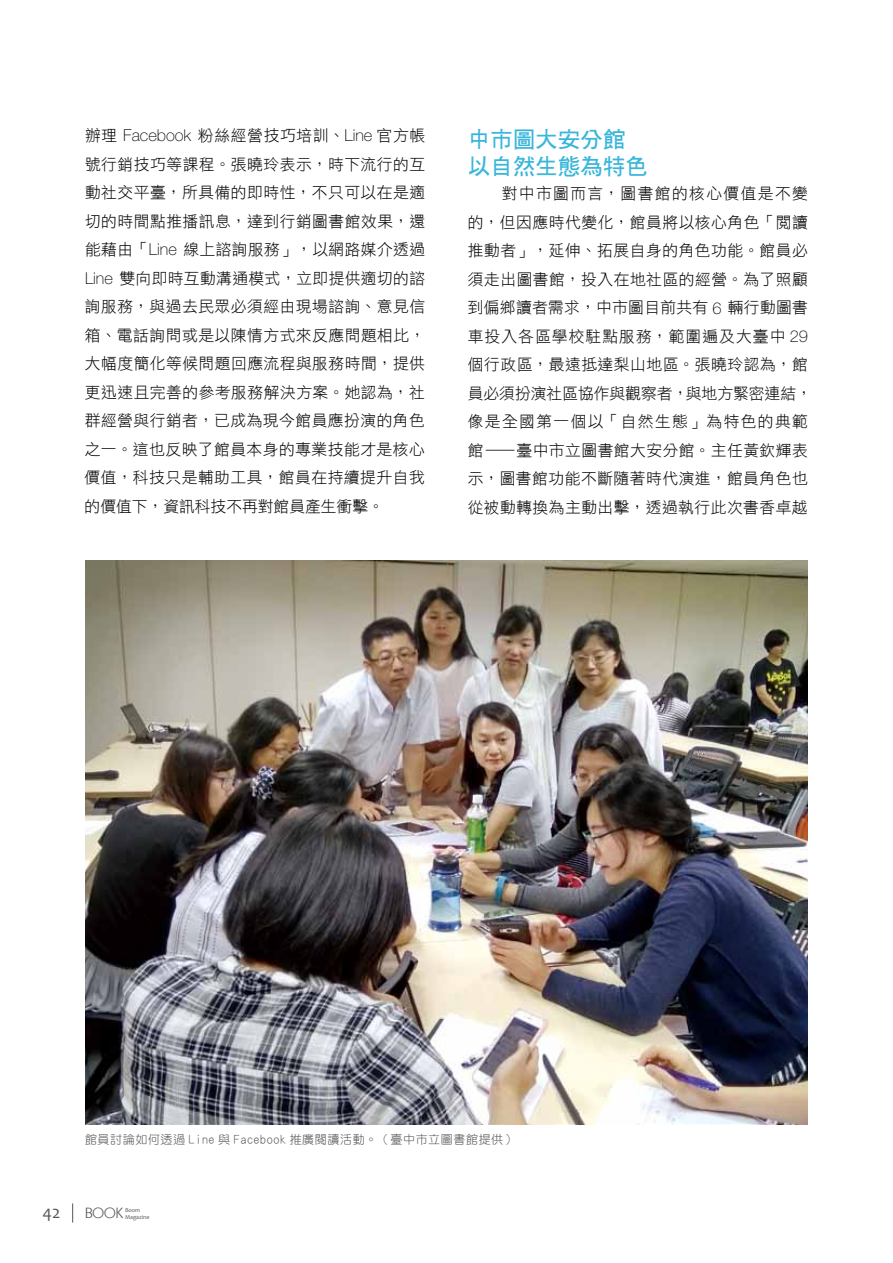
<style>
.page{position:relative;width:893px;height:1263px;background:#fff}
.page>*{position:absolute;margin:0;border:0;box-sizing:border-box;transform-origin:0 0}
.t1{font:22.5px/27px "DF Hei W7 WINP BF";color:#39b6da}
.t2{font:18px "Candara";color:#595757}
.t3{font:15.75px/28.5px "DF Hei W3 WINP BF";letter-spacing:.035em;color:#000;text-align:justify}
.t4{font:15px "Kabel IT Cby BT";color:#595757;scale:1.1 1}
.t5{font:12px "DF Yuan W3 WIN BF";letter-spacing:.05em;color:#595757}
.t6{font:6px/6.8px "Candara";letter-spacing:-.005em;color:#595757}
.s1{font-family:"Helvetica Neue LT Std";font-weight:100;font-size:16.35px}
</style>
<div class="page">
<img style="left:85px;top:561px;width:723px;height:563px">
<svg style="left:72px;top:1203px;width:1px;height:19px"></svg>
<p class="t3" style="left:85px;top:121px;width:342px">辦理 <span class="s1">Facebook</span> 粉絲經營技巧培訓、<span class="s1">Line</span> 官方帳號行銷技巧等課程。張曉玲表示，時下流行的互動社交平臺，所具備的即時性，不只可以在是適切的時間點推播訊息，達到行銷圖書館效果，還能藉由「<span class="s1">Line</span> 線上諮詢服務」，以網路媒介透過<span class="s1">Line</span> 雙向即時互動溝通模式，立即提供適切的諮詢服務，與過去民眾必須經由現場諮詢、意見信箱、電話詢問或是以陳情方式來反應問題相比，大幅度簡化等候問題回應流程與服務時間，提供更迅速且完善的參考服務解決方案。她認為，社群經營與行銷者，已成為現今館員應扮演的角色之一。這也反映了館員本身的專業技能才是核心價值，科技只是輔助工具，館員在持續提升自我的價值下，資訊科技不再對館員產生衝擊。</p>
<h1 class="t1" style="left:468px;top:125px;width:181px">中市圖大安分館以自然生態為特色</h1>
<p class="t3" style="left:468px;top:179px;width:346px;text-align:left;text-indent:34px">對中市圖而言，圖書館的核心價值是不變的，但因應時代變化，館員將以核心角色「閱讀推動者」，延伸、拓展自身的角色功能。館員必須走出圖書館，投入在地社區的經營。為了照顧到偏鄉讀者需求，中市圖目前共有 <span class="s1">6</span> 輛行動圖書車投入各區學校駐點服務，範圍遍及大臺中 <span class="s1">29</span>個行政區，最遠抵達梨山地區。張曉玲認為，館員必須扮演社區協作與觀察者，與地方緊密連結，像是全國第一個以「自然生態」為特色的典範館—臺中市立圖書館大安分館。主任黃欽輝表示，圖書館功能不斷隨著時代演進，館員角色也從被動轉換為主動出擊，透過執行此次書香卓越</p>
<p class="t5" style="left:85px;top:1133px;width:432px">館員討論如何透過 Line 與 Facebook 推廣閱讀活動。（臺中市立圖書館提供）</p>
<p class="t2" style="left:43px;top:1201px;width:19px">42</p>
<p class="t4" style="left:85px;top:1204px;width:36px">BOOK</p>
<p class="t6" style="left:125px;top:1207px;width:26px">Boom<br>Magazine</p>
</div>
